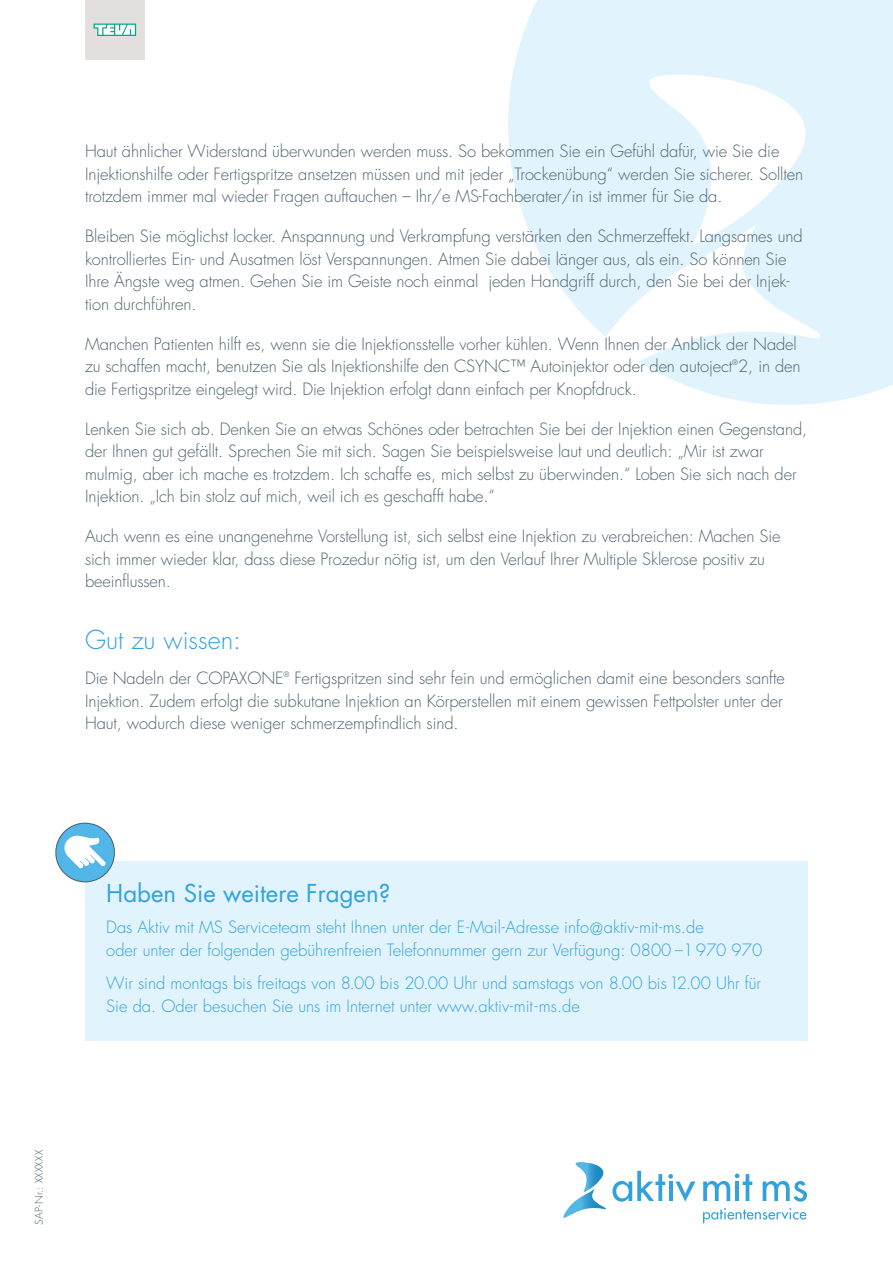
<style>
.page{position:relative;width:893px;height:1263px;background:#fff}
.page>*{position:absolute;margin:0;border:0;box-sizing:border-box;transform-origin:0 0}
.Headline_Blau_17pt_o{font:300 25.5px "Futura Std";color:#33a2dc}
.Head_Kasten_Blau_Boo{font:24px "Futura Std";color:#33a2dc}
.Fließ{font:300 16.5px/22.5px "Futura Std";letter-spacing:-.005em;color:#4d636f}
.Fließtext_Blau_Flatt{font:300 16.5px/22.5px "Futura Std";color:#33a2dc}
.Bildunterschrift_lig{font:300 10.5px "Futura Std";letter-spacing:.04em;color:#4d636f}
.Fließ-2{font:300 7.35px "Futura Std";color:#4d636f}
</style>
<div class="page">
<svg style="left:563px;top:1162px;width:43px;height:56px"></svg>
<svg style="left:612px;top:1171px;width:83px;height:31px"></svg>
<svg style="left:703px;top:1173px;width:49px;height:28px"></svg>
<svg style="left:763px;top:1181px;width:44px;height:21px"></svg>
<svg style="left:703px;top:1208px;width:103px;height:15px"></svg>
<div style="left:85px;top:0;width:60px;height:60px;background:#e2dfde"></div>
<svg style="left:93px;top:24px;width:43px;height:12px"></svg>
<svg style="left:508px;top:0;width:385px;height:405px;fill:#e1f3fc"></svg>
<svg style="left:578px;top:74px;width:245px;height:313px;fill:#e1f3fc"></svg>
<div style="left:85px;top:861px;width:723px;height:179px;background:#e1f3fc"></div>
<svg style="left:55px;top:823px;width:60px;height:59px"></svg>
<p class="Fließ" style="left:85px;top:140px;width:720px">Haut ähnlicher Widerstand überwunden werden muss. So bekommen Sie ein Gefühl dafür, wie Sie die<br>Injektionshilfe oder Fertigspritze ansetzen müssen und mit jeder „Trockenübung“ werden Sie sicherer. Sollten trotzdem immer mal wieder Fragen auftauchen – Ihr/e MS-Fachberater/in ist immer für Sie da.</p>
<p class="Fließ" style="left:85px;top:225px;width:719px">Bleiben Sie möglichst locker. Anspannung und Verkrampfung verstärken den Schmerzeffekt. Langsames und kontrolliertes Ein- und Ausatmen löst Verspannungen. Atmen Sie dabei länger aus, als ein. So können Sie Ihre Ängste weg atmen. Gehen Sie im Geiste noch einmal jeden Handgriff durch, den Sie bei der Injek&shy;tion durchführen.</p>
<p class="Fließ" style="left:85px;top:333px;width:717px">Manchen Patienten hilft es, wenn sie die Injektionsstelle vorher kühlen. Wenn Ihnen der Anblick der Nadel zu schaffen macht, benutzen Sie als Injektionshilfe den CSYNC™ Autoinjektor oder den autoject 2, in den</p>
<p class="Fließ-2" style="left:732px;top:358px;width:7px">®</p>
<p class="Fließ" style="left:85px;top:378px;width:553px">die Fertigspritze eingelegt wird. Die Injektion erfolgt dann einfach per Knopfdruck.</p>
<p class="Fließ" style="left:85px;top:418px;width:724px">Lenken Sie sich ab. Denken Sie an etwas Schönes oder betrachten Sie bei der Injektion einen Gegenstand, der Ihnen gut gefällt. Sprechen Sie mit sich. Sagen Sie beispielsweise laut und deutlich: „Mir ist zwar mulmig, aber ich mache es trotzdem. Ich schaffe es, mich selbst zu überwinden.“ Loben Sie sich nach der Injektion. „Ich bin stolz auf mich, weil ich es geschafft habe.“</p>
<p class="Fließ" style="left:85px;top:525px;width:697px">Auch wenn es eine unangenehme Vorstellung ist, sich selbst eine Injektion zu verabreichen: Machen Sie sich immer wieder klar, dass diese Prozedur nötig ist, um den Verlauf Ihrer Multiple Sklerose positiv zu beeinflussen.</p>
<p class="Headline_Blau_17pt_o" style="left:85px;top:624px;width:158px">Gut zu wissen:</p>
<p class="Fließ" style="left:85px;top:667px;width:200px">Die Nadeln der COPAXONE</p>
<p class="Fließ-2" style="left:283px;top:670px;width:7px">®</p>
<p class="Fließ" style="left:85px;top:667px;width:701px;text-align:justify;text-indent:209px">Fertigspritzen sind sehr fein und ermöglichen damit eine besonders sanfte Injektion. Zudem erfolgt die subkutane Injektion an Körperstellen mit einem gewissen Fettpolster unter der Haut, wodurch diese weniger schmerzempfindlich sind.</p>
<p class="Bildunterschrift_lig" style="left:32px;top:1225px;width:76px;rotate:-90deg">SAP-Nr.: XXXXXX</p>
<p class="Head_Kasten_Blau_Boo" style="left:106px;top:878px;width:286px">Haben Sie weitere Fragen?</p>
<p class="Fließtext_Blau_Flatt" style="left:106px;top:916px;width:657px">Das Aktiv mit MS Serviceteam steht Ihnen unter der E-Mail-Adresse info@aktiv-mit-ms.de<br>oder unter der folgenden gebührenfreien Telefonnummer gern zur Verfügung: 0800 –1970 970</p>
<p class="Fließtext_Blau_Flatt" style="left:106px;top:972px;width:656px">Wir sind montags bis freitags von 8.00 bis 20.00 Uhr und samstags von 8.00 bis12.00 Uhr für<br>Sie da. Oder besuchen Sie uns im Internet unter www.aktiv-mit-ms.de</p>
</div>
